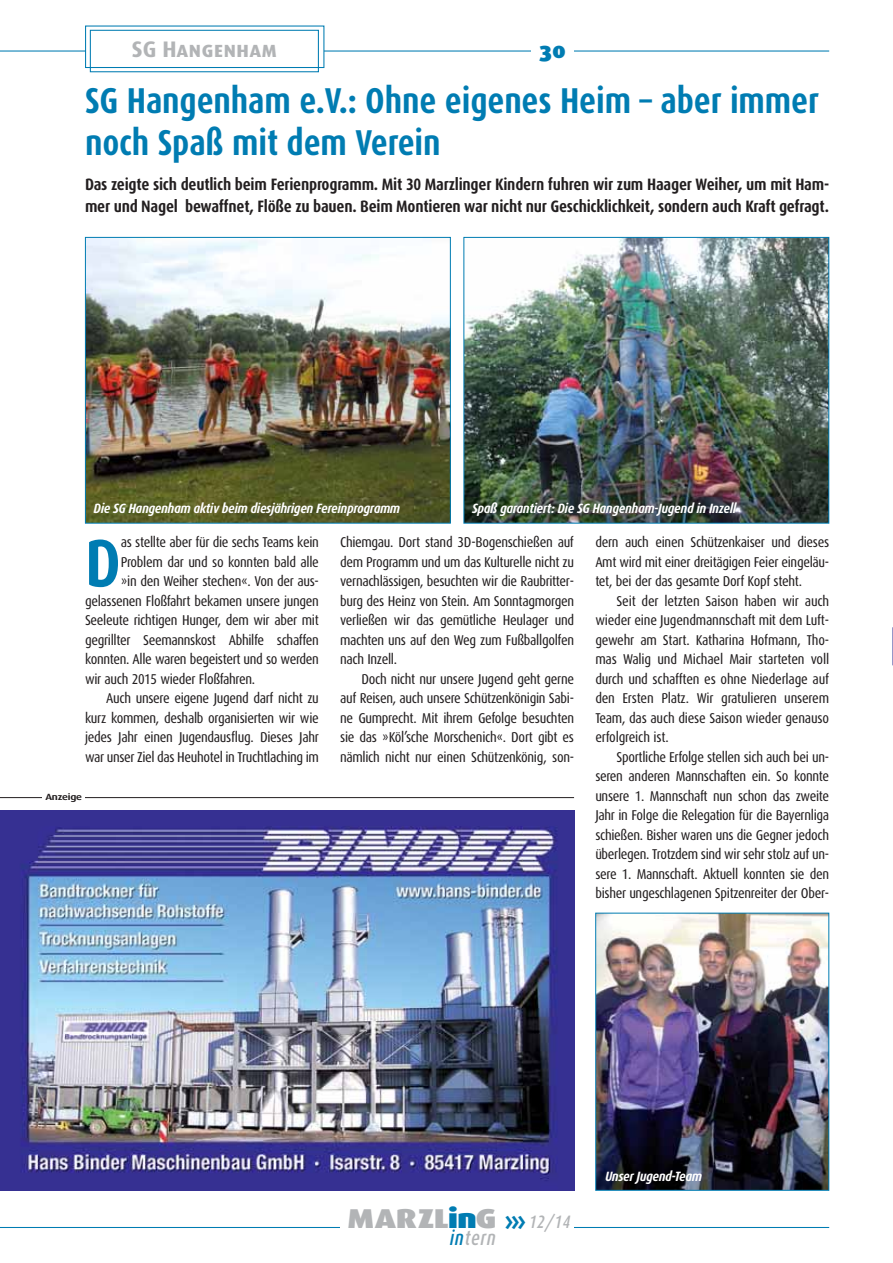
<style>
.page{position:relative;width:893px;height:1263px;background:#fff}
.page>*{position:absolute;margin:0;border:0;box-sizing:border-box;transform-origin:0 0}
.t1{font:700 67.2px "Dax Condensed";color:#007cb2}
.t2{font:700 36px/42px "Dax Condensed";letter-spacing:-.005em;color:#007cb2}
.t3{font:900 27.3px "Dax Wide";letter-spacing:-.015em;color:#b2b4b6}
.t4{font:22.5px "Dax Bold Caps";color:#b2b4b6}
.t5{font:22.5px "Dax Black Caps";color:#007cb2}
.t6{font:italic 500 20.7px "Dax Condensed";letter-spacing:.045em;color:#b2b4b6;scale:.91 1}
.t7{font:700 16.5px/22.5px "Dax Condensed";letter-spacing:-.015em;color:#231f20}
.t8{font:14.25px/19.5px "Dax Condensed";letter-spacing:-.025em;color:#231f20;text-align:justify}
.t9{font:italic 700 13.5px "Dax Condensed";letter-spacing:-.025em;color:#fff}
.t10{font:700 9px "Dax Wide";letter-spacing:-.02em;color:#231f20}
.s1{color:#007cb2}
.s2{font-weight:700;font-size:28.5px;color:#007cb2}
.s3{font-family:"Dax Condensed";font-weight:500;font-style:italic;font-size:18px}
</style>
<div class="page">
<hr style="left:0;top:797px;width:574px;height:1px;background:#231f20">
<div style="left:43px;top:793px;width:42px;height:11px;background:#fff"></div>
<img style="left:0;top:810px;width:574px;height:381px">
<hr style="left:0;top:50px;width:829px;height:2px;background:#007cb2">
<div style="left:531px;top:30px;width:43px;height:42px;background:#fff"></div>
<svg style="left:85px;top:25px;width:240px;height:48px"></svg>
<hr style="left:0;top:1227px;width:829px;height:1px;background:#007cb2">
<div style="left:340px;top:1221px;width:234px;height:18px;background:#fff"></div>
<img style="left:87px;top:239px;width:362px;height:283px">
<div style="left:85px;top:237px;width:366px;height:287px;border:1px solid #007cb2"></div>
<img style="left:465px;top:239px;width:362px;height:283px">
<div style="left:463px;top:237px;width:366px;height:287px;border:1px solid #007cb2"></div>
<img style="left:597px;top:915px;width:230px;height:274px">
<div style="left:595px;top:913px;width:234px;height:278px;border:1px solid #007cb2"></div>
<h3 class="t4" style="left:132px;top:36px;width:147px">SG Hangenham</h3>
<h3 class="t5" style="left:539px;top:37px;width:28px">30</h3>
<h2 class="t2" style="left:85px;top:81px;width:735px">SG Hangenham e.V.: Ohne eigenes Heim – aber immer noch Spaß mit dem Verein</h2>
<p class="t7" style="left:85px;top:174px;width:746px">Das zeigte sich deutlich beim Ferienprogramm. Mit 30 Marzlinger Kindern fuhren wir zum Haager Weiher, um mit Ham&shy;mer und Nagel bewaffnet, Flöße zu bauen. Beim Montieren war nicht nur Geschicklichkeit, sondern auch Kraft gefragt.</p>
<p class="t9" style="left:94px;top:502px;width:308px">Die SG Hangenham aktiv beim diesjährigen Fereinprogramm</p>
<p class="t9" style="left:472px;top:502px;width:266px">Spaß garantiert: Die SG Hangenham-Jugend in Inzell</p>
<h1 class="t1" style="left:85px;top:529px;width:37px">D</h1>
<p class="t8" style="left:121px;top:533px;width:200px">as stellte aber für die sechs Teams kein</p>
<p class="t8" style="left:121px;top:553px;width:200px">Problem dar und so konnten bald alle</p>
<p class="t8" style="left:121px;top:572px;width:200px">»in den Weiher stechen«. Von der aus-</p>
<p class="t8" style="left:85px;top:592px;width:235px">gelassenen Floßfahrt bekamen unsere jungen</p>
<p class="t8" style="left:85px;top:611px;width:235px">Seeleute richtigen Hunger, dem wir aber mit</p>
<p class="t8" style="left:85px;top:631px;width:235px">gegrillter Seemannskost Abhilfe schaffen</p>
<p class="t8" style="left:85px;top:650px;width:235px">konnten. Alle waren begeistert und so werden</p>
<p class="t8" style="left:85px;top:670px;width:172px">wir auch 2015 wieder Floßfahren.</p>
<p class="t8" style="left:106px;top:689px;width:214px">Auch unsere eigene Jugend darf nicht zu</p>
<p class="t8" style="left:85px;top:709px;width:235px">kurz kommen, deshalb organisierten wir wie</p>
<p class="t8" style="left:85px;top:728px;width:235px">jedes Jahr einen Jugendausflug. Dieses Jahr</p>
<p class="t8" style="left:85px;top:748px;width:235px">war unser Ziel das Heuhotel in Truchtlaching im</p>
<p class="t10" style="left:45px;top:791px;width:38px">Anzeige</p>
<p class="t8" style="left:340px;top:533px;width:235px">Chiemgau. Dort stand 3D-Bogenschießen auf dem Programm und um das Kulturelle nicht zu vernachlässigen, besuchten wir die Raubritter&shy;burg des Heinz von Stein. Am Sonntagmorgen verließen wir das gemütliche Heulager und machten uns auf den Weg zum Fußballgolfen nach Inzell.</p>
<p class="t8" style="left:340px;top:670px;width:235px;text-indent:21px">Doch nicht nur unsere Jugend geht gerne auf Reisen, auch unsere Schützenkönigin Sabi&shy;ne Gumprecht. Mit ihrem Gefolge besuchten sie das »Köl’sche Morschenich«. Dort gibt es nämlich nicht nur einen Schützenkönig, son-</p>
<p class="t8" style="left:595px;top:533px;width:235px">dern auch einen Schützenkaiser und dieses Amt wird mit einer dreitägigen Feier eingeläu&shy;tet, bei der das gesamte Dorf Kopf steht.</p>
<p class="t8" style="left:595px;top:592px;width:235px;text-indent:21px">Seit der letzten Saison haben wir auch wieder eine Jugendmannschaft mit dem Luft&shy;gewehr am Start. Katharina Hofmann, Tho&shy;mas Walig und Michael Mair starteten voll durch und schafften es ohne Niederlage auf den Ersten Platz. Wir gratulieren unserem Team, das auch diese Saison wieder genauso erfolgreich ist.</p>
<p class="t8" style="left:595px;top:748px;width:235px;text-indent:21px">Sportliche Erfolge stellen sich auch bei un&shy;seren anderen Mannschaften ein. So konnte unsere 1. Mannschaft nun schon das zweite Jahr in Folge die Relegation für die Bayernliga schießen. Bisher waren uns die Gegner jedoch überlegen. Trotzdem sind wir sehr stolz auf un&shy;sere 1. Mannschaft. Aktuell konnten sie den bisher ungeschlagenen Spitzenreiter der Ober-</p>
<h3 class="t3" style="left:348px;top:1209px;width:224px">MARZL<span class="s1">in</span>G <span class="s2">›››</span> <span class="s3">12/14</span></h3>
<h3 class="t6" style="left:450px;top:1226px;width:52px"><span class="s1">in</span>tern</h3>
<p class="t9" style="left:605px;top:1169px;width:99px">Unser Jugend-Team</p>
</div>
